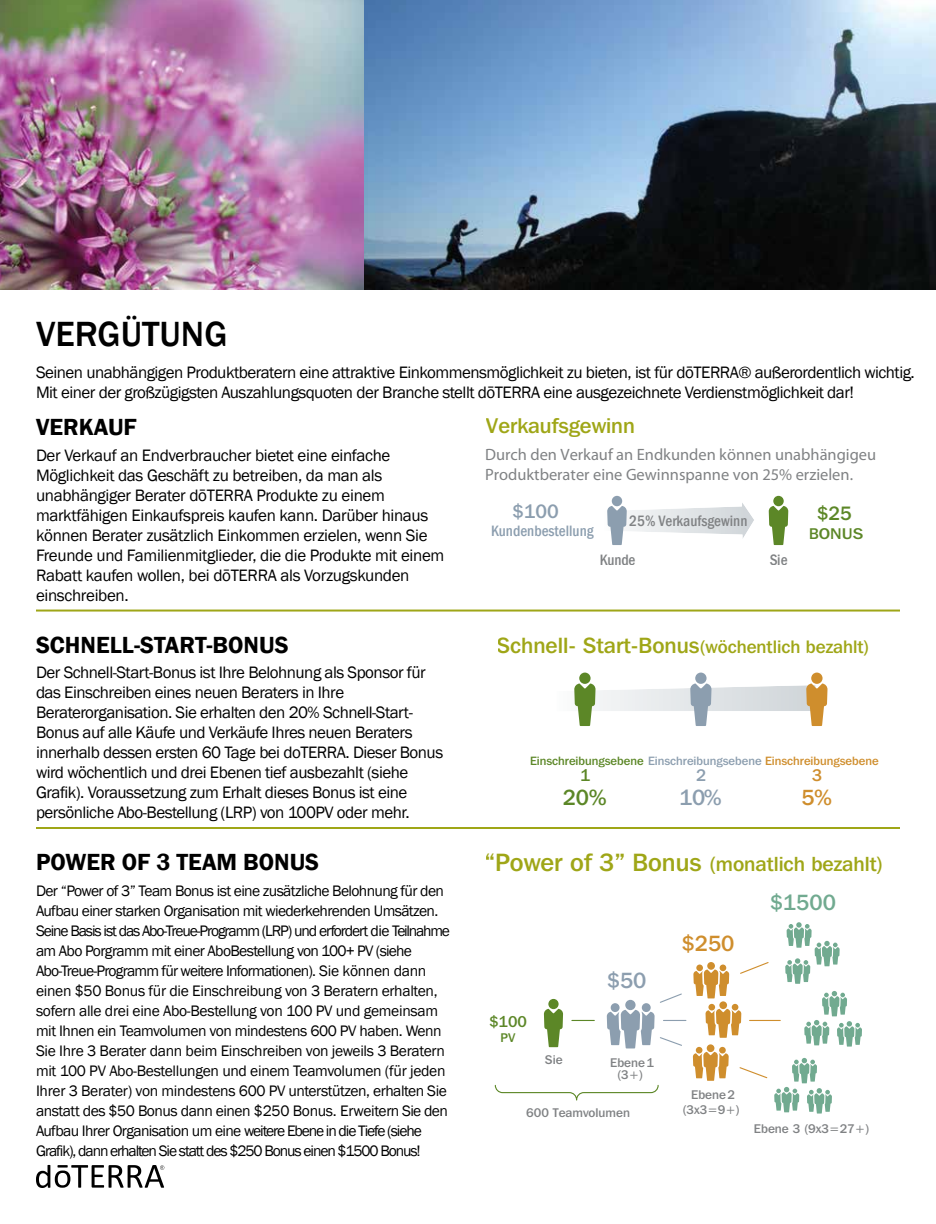
<style>
.page{position:relative;width:936px;height:1224px;background:#fff}
.page>*{position:absolute;margin:0;border:0;box-sizing:border-box;transform-origin:0 0}
.t1{font:500 36px "Franklin Gothic";color:#000}
.t2{font:600 24px "Franklin Gothic";color:#000}
.t3{font:500 22px "Franklin Gothic IT Cby BT";color:#71aa90}
.t4{font:500 22px "Franklin Gothic IT Cby BT";color:#cf8e2d}
.t5{font:500 22px "Franklin Gothic IT Cby BT";color:#8c9eaf}
.t6{font:500 21.8px "Franklin Gothic IT Cby BT";color:#5c8727}
.t7{font:500 21.8px "Franklin Gothic IT Cby BT";color:#8c9eaf}
.t8{font:500 21.8px "Franklin Gothic IT Cby BT";color:#cf8e2d}
.t9{font:500 21.2px "Franklin Gothic IT Cby BT";color:#9fa617}
.t10{font:500 20.4px "Franklin Gothic IT Cby BT";color:#9fa617}
.t11{font:500 19.4px "Franklin Gothic IT Cby BT";color:#8c9eaf}
.t12{font:500 19.4px "Franklin Gothic IT Cby BT";color:#5c8727}
.t13{font:500 18px "Franklin Gothic IT Cby BT";color:#9fa617}
.t14{font:17px/20px "Franklin Gothic";letter-spacing:-.03em;color:#000}
.t15{font:500 16.8px "Franklin Gothic IT Cby BT";color:#5c8727}
.t16{font:500 16.8px "Franklin Gothic IT Cby BT";color:#8c9eaf}
.t17{font:500 16.8px "Franklin Gothic IT Cby BT";color:#cf8e2d}
.t18{font:16.4px/19.8px "Myriad Pro";color:#808284}
.t19{font:15.6px/20px "Franklin Gothic";letter-spacing:-.04em;color:#000}
.t20{font:500 15.6px "Franklin Gothic IT Cby BT";color:#5c8727}
.t21{font:500 condensed 15.4px "Franklin Gothic";color:#808284}
.t22{font:500 condensed 15.4px "Franklin Gothic";color:#8c9eaf}
.t23{font:500 15.4px "Franklin Gothic IT Cby BT";color:#5c8727}
.t24{font:500 12.6px/12.6px "Franklin Gothic IT Cby BT";color:#808284;text-align:center}
.t25{font:500 12.6px "Franklin Gothic IT Cby BT";color:#5c8727}
.t26{font:500 12px "Franklin Gothic IT Cby BT";color:#5c8727}
.s1{font-size:22px}
.s2{color:#8c9eaf}
.s3{color:#cf8e2d}
.s4{font-size:25px}
</style>
<div class="page">
<svg style="left:36px;top:1165px;width:128px;height:23px"></svg>
<hr style="left:36px;top:610px;width:864px;height:2px;background:#9fa617">
<hr style="left:36px;top:827px;width:864px;height:2px;background:#9fa617">
<img style="left:364px;top:0;width:572px;height:289px">
<img style="left:0;top:0;width:364px;height:289px">
<div style="left:612px;top:496px;width:10px;height:10px;background:#8c9eaf;border-radius:50%"></div>
<svg style="left:607px;top:503px;width:147px;height:42px"></svg>
<div style="left:773px;top:496px;width:11px;height:10px;background:#5c8727;border-radius:50%"></div>
<svg style="left:769px;top:506px;width:19px;height:39px"></svg>
<div style="left:579px;top:673px;width:12px;height:11px;background:#5c8727;border-radius:50%"></div>
<div style="left:695px;top:673px;width:12px;height:11px;background:#8c9eaf;border-radius:50%"></div>
<div style="left:811px;top:673px;width:12px;height:11px;background:#cf8e2d;border-radius:50%"></div>
<svg style="left:574px;top:684px;width:253px;height:42px"></svg>
<div style="left:548px;top:999px;width:11px;height:10px;background:#5c8727;border-radius:50%"></div>
<svg style="left:544px;top:1009px;width:19px;height:38px"></svg>
<svg style="left:707px;top:962px;width:8px;height:8px"></svg>
<svg style="left:693px;top:965px;width:36px;height:33px"></svg>
<svg style="left:719px;top:1001px;width:8px;height:8px"></svg>
<svg style="left:706px;top:1004px;width:35px;height:34px"></svg>
<div style="left:707px;top:1044px;width:7px;height:8px;background:#cf8e2d;border-radius:50%"></div>
<svg style="left:693px;top:1047px;width:36px;height:34px"></svg>
<svg style="left:785px;top:922px;width:55px;height:62px"></svg>
<svg style="left:804px;top:991px;width:58px;height:56px"></svg>
<svg style="left:774px;top:1058px;width:58px;height:56px"></svg>
<svg style="left:572px;top:1020px;width:22px;height:1px"></svg>
<hr style="left:750px;top:1020px;width:30px;height:1px;background:#cf8e2d">
<svg style="left:739px;top:1067px;width:29px;height:12px"></svg>
<svg style="left:607px;top:993px;width:79px;height:55px"></svg>
<svg style="left:740px;top:962px;width:29px;height:12px"></svg>
<svg style="left:494px;top:1084px;width:165px;height:17px"></svg>
<h1 class="t1" style="left:36px;top:319px;width:193px">VERGüTUnG</h1>
<p class="t14" style="left:36px;top:362px;width:880px">seinen unabhängigen Produktberatern eine attraktive Einkommensmöglichkeit zu bieten, ist für dōTERRA® außerordentlich wichtig.<br>Mit einer der großzügigsten Auszahlungsquoten der Branche stellt dōTERRA eine ausgezeichnete verdienstmöglichkeit dar!</p>
<h2 class="t2" style="left:36px;top:417px;width:102px">VERkAUf</h2>
<p class="t14" style="left:36px;top:446px;width:410px">Der Verkauf an Endverbraucher bietet eine einfache Möglichkeit das Geschäft zu betreiben, da man als unabhängiger Berater dōTERRA Produkte zu einem marktfähigen Einkaufspreis kaufen kann. Darüber hinaus können Berater zusätzlich Einkommen erzielen, wenn Sie Freunde und Familienmitglieder, die die Produkte mit einem Rabatt kaufen wollen, bei dōTERRA als vorzugskunden einschreiben.</p>
<h2 class="t2" style="left:36px;top:635px;width:254px">SCHNELL-START-BONUS</h2>
<p class="t14" style="left:36px;top:664px;width:409px">Der Schnell-Start-Bonus ist Ihre Belohnung als Sponsor für das Einschreiben eines neuen Beraters in Ihre Beraterorganisation. sie erhalten den 20% schnell-start-Bonus auf alle Käufe und Verkäufe Ihres neuen Beraters innerhalb dessen ersten 60 Tage bei doTERRA. Dieser Bonus wird wöchentlich und drei Ebenen tief ausbezahlt (siehe Grafik). voraussetzung zum Erhalt dieses Bonus ist eine persönliche Abo-Bestellung (LRP) von 100Pv oder mehr.</p>
<h2 class="t2" style="left:36px;top:852px;width:285px">POwER Of 3 TEAM BONUS</h2>
<p class="t19" style="left:36px;top:881px;width:415px">Der “Power of 3” Team Bonus ist eine zusätzliche Belohnung für den Aufbau einer starken organisation mit wiederkehrenden umsätzen. seine Basis ist das Abo-Treue-Programm (LRP) und erfordert die Teilnahme am Abo Porgramm mit einer AboBestellung von 100+ Pv (siehe Abo-Treue-Programm für weitere Informationen). Sie können dann einen $50 Bonus für die Einschreibung von 3 Beratern erhalten, sofern alle drei eine Abo-Bestellung von 100 Pv und gemeinsam mit ihnen ein Teamvolumen von mindestens 600 Pv haben. Wenn sie ihre 3 Berater dann beim Einschreiben von jeweils 3 Beratern mit 100 Pv Abo-Bestellungen und einem Teamvolumen (für jeden ihrer 3 Berater) von mindestens 600 Pv unterstützen, erhalten sie anstatt des $50 Bonus dann einen $250 Bonus. Erweitern sie den Aufbau ihrer organisation um eine weitere Ebene in die Tiefe (siehe Grafik), dann erhalten sie statt des $250 Bonus einen $1500 Bonus!</p>
<p class="t9" style="left:486px;top:417px;width:150px">Verkaufsgewinn</p>
<p class="t18" style="left:485px;top:446px;width:393px">Durch den Verkauf an Endkunden können unabhängigeu<br>Produktberater eine Gewinnspanne von 25% erzielen.</p>
<p class="t11" style="left:512px;top:503px;width:48px">$100</p>
<p class="t22" style="left:491px;top:525px;width:104px">Kundenbestellung</p>
<p class="t21" style="left:629px;top:514px;width:120px">25% Verkaufsgewinn</p>
<p class="t21" style="left:600px;top:553px;width:37px">Kunde</p>
<p class="t21" style="left:770px;top:553px;width:19px">Sie</p>
<p class="t12" style="left:817px;top:505px;width:36px">$25</p>
<p class="t23" style="left:809px;top:527px;width:56px">BONUS</p>
<p class="t13" style="left:496px;top:639px;width:375px"><span class="s1">Schnell- Start-Bonus</span>(wöchentlich bezahlt)</p>
<p class="t26" style="left:530px;top:756px;width:350px">Einschreibungsebene <span class="s2">Einschreibungsebene</span> <span class="s3">Einschreibungsebene</span></p>
<p class="t15" style="left:580px;top:769px;width:12px">1</p>
<p class="t6" style="left:563px;top:789px;width:45px">20%</p>
<p class="t17" style="left:812px;top:769px;width:12px">3</p>
<p class="t8" style="left:801px;top:789px;width:32px">5%</p>
<p class="t16" style="left:696px;top:769px;width:12px">2</p>
<p class="t7" style="left:679px;top:789px;width:44px">10%</p>
<p class="t10" style="left:485px;top:856px;width:400px"><span class="s4">“Power of 3” Bonus</span> (monatlich bezahlt)</p>
<p class="t3" style="left:770px;top:894px;width:68px">$1500</p>
<p class="t20" style="left:489px;top:1015px;width:39px">$100</p>
<p class="t25" style="left:501px;top:1032px;width:16px">PV</p>
<p class="t24" style="left:545px;top:1055px;width:19px">Sie</p>
<p class="t5" style="left:607px;top:971px;width:41px">$50</p>
<p class="t24" style="left:610px;top:1057px;width:45px">Ebene 1 (3+)</p>
<p class="t24" style="left:526px;top:1107px;width:105px">600 Teamvolumen</p>
<p class="t4" style="left:682px;top:934px;width:54px">$250</p>
<p class="t24" style="left:683px;top:1088px;width:59px;line-height:15px">Ebene 2 (3x3=9+)</p>
<p class="t24" style="left:754px;top:1123px;width:117px">Ebene 3 (9x3=27+)</p>
</div>
